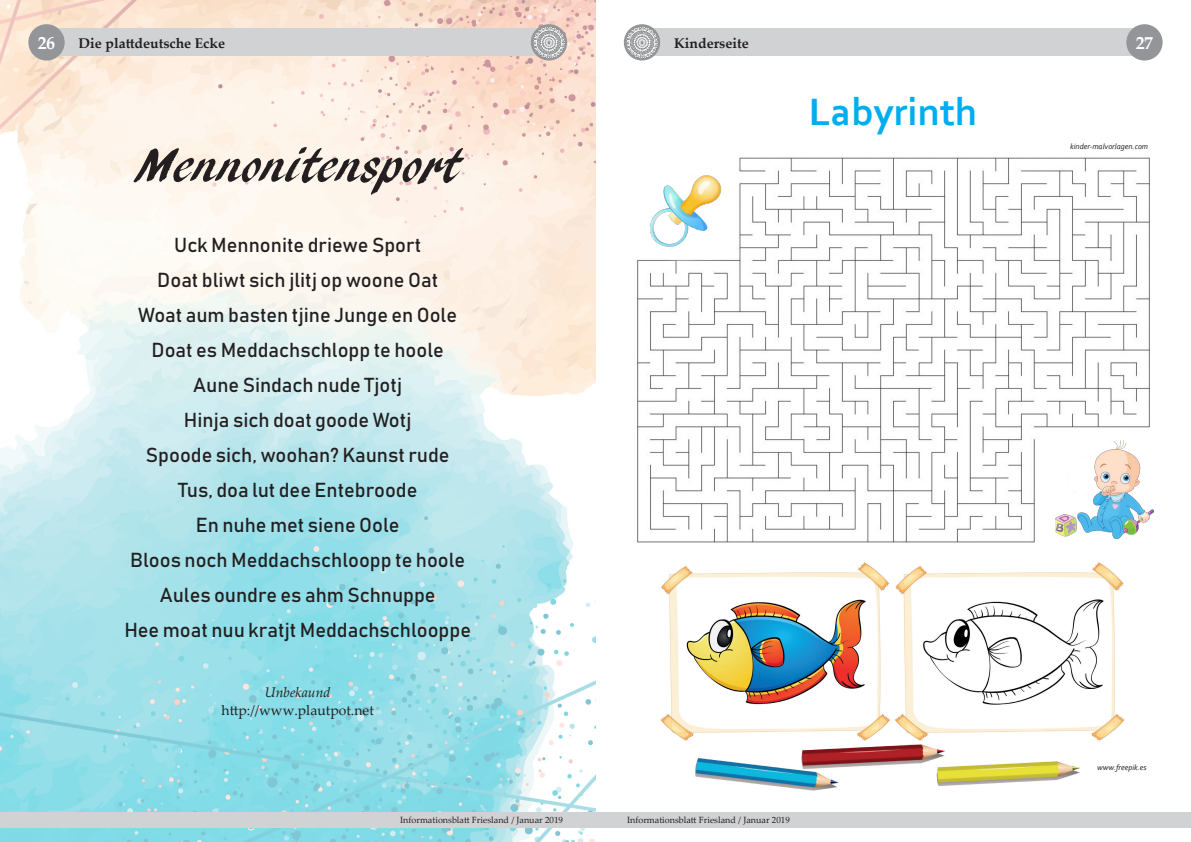
<style>
.page{position:relative;width:1191px;height:842px;background:#fff}
.page>*{position:absolute;margin:0;border:0;box-sizing:border-box;transform-origin:0 0}
.t1{font:50px "ARBLANCA";color:#231f20}
.t2{font:700 40px "Corbel";color:#00aeef}
.t3{font:20px "Bahnschrift 400 100";color:#231f20}
.t4{font:700 18px "Palatino Linotype";color:#fff}
.t5{font:700 14px "Palatino Linotype";color:#231f20}
.t6{font:14px "Palatino Linotype";color:#231f20}
.t7{font:italic 14px "Palatino Linotype";color:#231f20}
.t8{font:9px "Palatino Linotype";color:#231f20}
.t9{font:italic 8px "Corbel";color:#231f20}
</style>
<div class="page">
<img style="left:0;top:0;width:595px;height:842px">
<div style="left:0;top:812px;width:1191px;height:16px;background:#d1d2d4"></div>
<div style="left:642px;top:28px;width:502px;height:28px;background:#d1d2d4"></div>
<svg style="left:624px;top:24px;width:36px;height:37px"></svg>
<img style="left:626px;top:27px;width:32px;height:31px">
<div style="left:46px;top:28px;width:503px;height:28px;background:#d1d2d4"></div>
<svg style="left:531px;top:24px;width:36px;height:37px"></svg>
<div style="left:28px;top:24px;width:37px;height:37px;background:#939598;border-radius:50%"></div>
<div style="left:1126px;top:24px;width:36px;height:37px;background:#939598;border-radius:50%"></div>
<img style="left:533px;top:27px;width:32px;height:31px">
<img style="left:637px;top:157px;width:513px;height:386px">
<img style="left:1055px;top:441px;width:98px;height:98px">
<img style="left:645px;top:171px;width:80px;height:79px">
<img style="left:660px;top:562px;width:465px;height:229px">
<p class="t4" style="left:38px;top:30px;width:19px">26</p>
<p class="t5" style="left:79px;top:33px;width:148px">Die plattdeutsche Ecke</p>
<p class="t4" style="left:1135px;top:30px;width:19px">27</p>
<p class="t5" style="left:674px;top:33px;width:76px">Kinderseite</p>
<p class="t1" style="left:136px;top:138px;width:325px">Mennonitensport</p>
<p class="t3" style="left:174px;top:232px;width:248px">Uck Mennonite driewe Sport</p>
<p class="t3" style="left:157px;top:267px;width:282px">Doat bliwt sich jlitj op woone Oat</p>
<p class="t3" style="left:138px;top:302px;width:320px">Woat aum basten tjine Junge en Oole</p>
<p class="t3" style="left:151px;top:337px;width:294px">Doat es Meddachschlopp te hoole</p>
<p class="t3" style="left:193px;top:372px;width:210px">Aune Sindach nude Tjotj</p>
<p class="t3" style="left:184px;top:407px;width:229px">Hinja sich doat goode Wotj</p>
<p class="t3" style="left:146px;top:442px;width:305px">Spoode sich, woohan? Kaunst rude</p>
<p class="t3" style="left:178px;top:477px;width:241px">Tus, doa lut dee Entebroode</p>
<p class="t3" style="left:196px;top:512px;width:205px">En nuhe met siene Oole</p>
<p class="t3" style="left:130px;top:547px;width:337px">Bloos noch Meddachschloopp te hoole</p>
<p class="t3" style="left:160px;top:582px;width:277px">Aules oundre es ahm Schnuppe</p>
<p class="t3" style="left:124px;top:617px;width:348px">Hee moat nuu kratjt Meddachschlooppe</p>
<p class="t7" style="left:265px;top:682px;width:67px">Unbekaund</p>
<p class="t6" style="left:221px;top:700px;width:154px">http://www.plautpot.net</p>
<p class="t2" style="left:809px;top:87px;width:170px">Labyrinth</p>
<p class="t8" style="left:400px;top:813px;width:164px">Informationsblatt Friesland / Januar 2019</p>
<p class="t8" style="left:627px;top:813px;width:164px">Informationsblatt Friesland / Januar 2019</p>
<p class="t9" style="left:1070px;top:141px;width:79px">kinder-malvorlagen.com</p>
<p class="t9" style="left:1097px;top:762px;width:51px">www.freepik.es</p>
</div>
